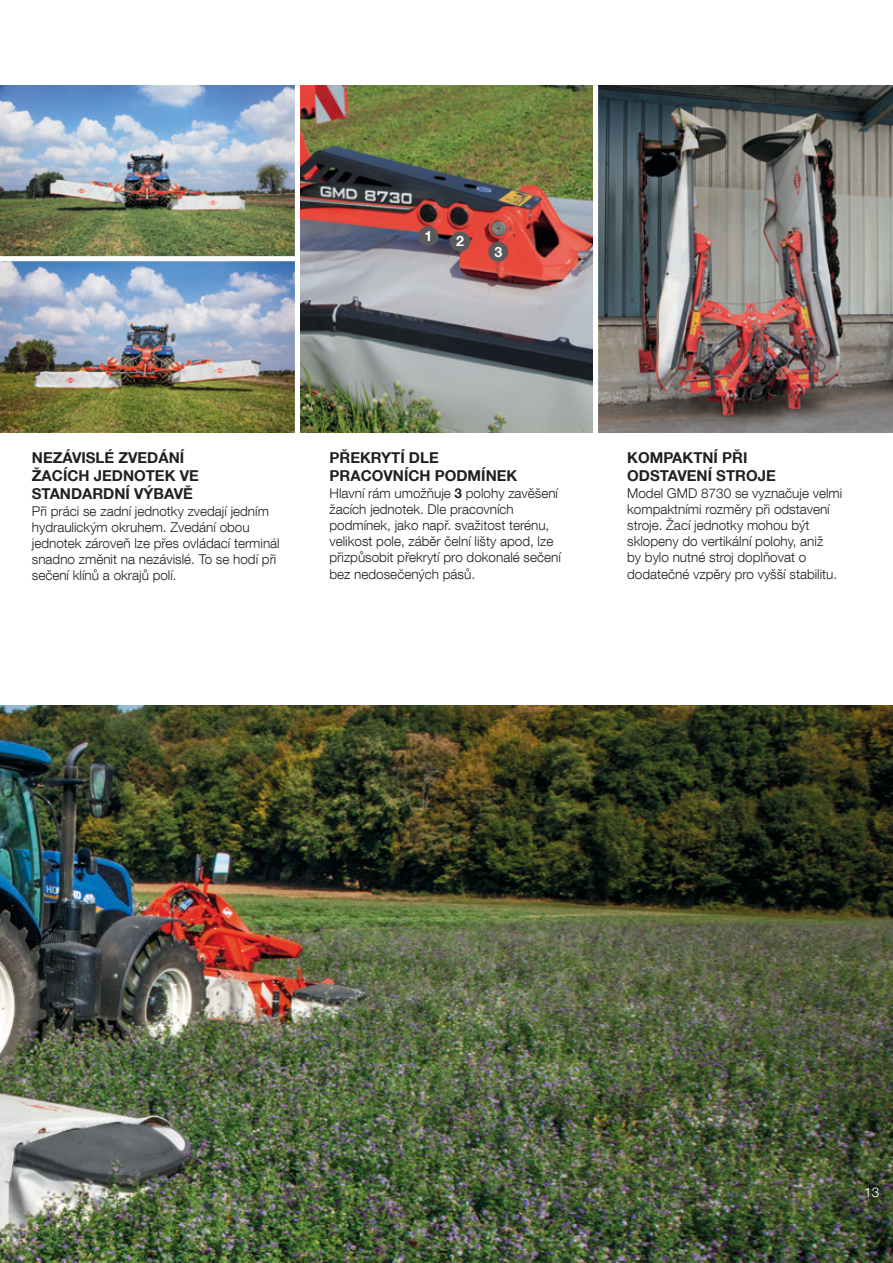
<style>
.page{position:relative;width:893px;height:1263px;background:#fff}
.page>*{position:absolute;margin:0;border:0;box-sizing:border-box;transform-origin:0 0}
.t1{font:700 15px/18px "Helvetica Neue LT Com";color:#231f20}
.t2{font:700 14.1px "Helvetica Neue LT Com";color:#fff}
.t3{font:300 13.5px/16.2px "Helvetica Neue LT Com";color:#231f20}
.t4{font:300 13.5px "Helvetica Neue LT Com";color:#fff}
.s1{font-weight:700}
</style>
<div class="page">
<img style="left:0;top:706px;width:893px;height:557px">
<img style="left:0;top:85px;width:893px;height:347px">
<img style="left:300px;top:85px;width:293px;height:347px">
<div style="left:0;top:256px;width:297px;height:5px;background:#fff"></div>
<div style="left:295px;top:85px;width:5px;height:357px;background:#fff"></div>
<div style="left:418px;top:226px;width:20px;height:20px;background:#5a5a5c;border-radius:50%"></div>
<div style="left:450px;top:232px;width:20px;height:20px;background:#5a5a5c;border-radius:50%"></div>
<div style="left:488px;top:242px;width:20px;height:20px;background:#5a5a5c;border-radius:50%"></div>
<div style="left:593px;top:85px;width:5px;height:357px;background:#fff"></div>
<p class="t2" style="left:424px;top:227px;width:9px">1</p>
<p class="t2" style="left:456px;top:232px;width:9px">2</p>
<p class="t2" style="left:494px;top:243px;width:9px">3</p>
<p class="t1" style="left:32px;top:449px;width:168px">NEZÁVISLÉ ZVEDÁNÍ<br>ŽACÍCH JEDNOTEK VE<br>STANDARDNÍ VÝBAVĚ</p>
<p class="t3" style="left:32px;top:502px;width:249px">Při práci se zadní jednotky zvedají jedním hydraulickým okruhem. Zvedání obou jednotek zároveň lze přes ovládací terminál snadno změnit na nezávislé. To se hodí při sečení klínů a okrajů polí.</p>
<p class="t1" style="left:330px;top:449px;width:189px">PŘEKRYTÍ DLE<br>PRACOVNÍCH PODMÍNEK</p>
<p class="t3" style="left:330px;top:484px;width:233px">Hlavní rám umožňuje <span class="s1">3</span> polohy zavěšení žacích jednotek. Dle pracovních podmínek, jako např. svažitost terénu, velikost pole, záběr čelní lišty apod, lze přizpůsobit překrytí pro dokonalé sečení bez nedosečených pásů.</p>
<p class="t1" style="left:627px;top:449px;width:150px">KOMPAKTNÍ PŘI<br>ODSTAVENÍ STROJE</p>
<p class="t3" style="left:627px;top:484px;width:217px">Model GMD 8730 se vyznačuje velmi kompaktními rozměry při odstavení stroje. Žací jednotky mohou být sklopeny do vertikální polohy, aniž<br>by bylo nutné stroj doplňovat o dodatečné vzpěry pro vyšší stabilitu.</p>
<p class="t4" style="left:864px;top:1184px;width:17px">13</p>
</div>
